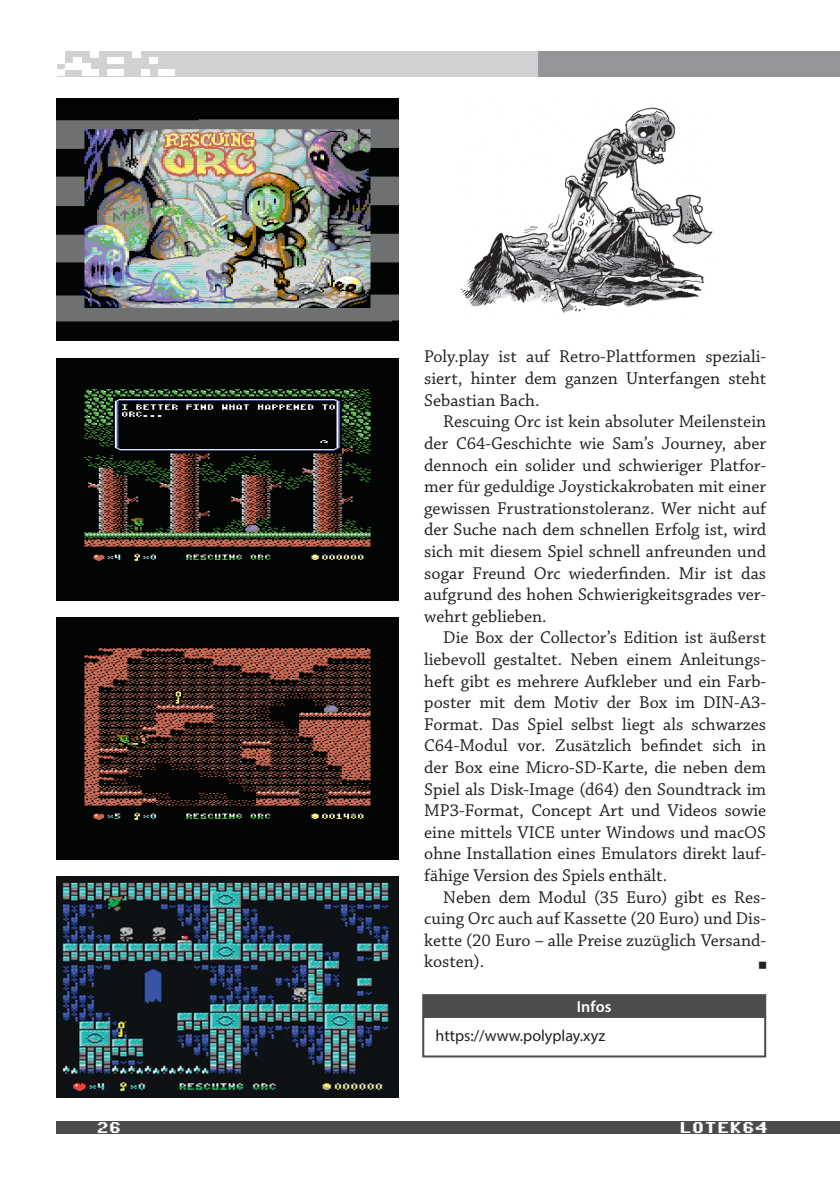
<style>
.page{position:relative;width:840px;height:1191px;background:#fff}
.page>*{position:absolute;margin:0;border:0;box-sizing:border-box;transform-origin:0 0}
.t1{font:18px/21.6px "Chaparral Pro";color:#231f20;text-align:justify}
.t2{font:18px "Commodore 64";color:#231f20}
.t3{font:16px "Myriad Pro";color:#231f20}
.t4{font:16px "Commodore 64";color:#fff}
.t5{font:600 16px "Myriad Pro";letter-spacing:.01em;color:#fff}
</style>
<div class="page">
<div style="left:422px;top:1015px;width:343px;height:42px;border:2px solid #4b4c4d"></div>
<div style="left:423px;top:995px;width:341px;height:21px;background:#4b4c4d"></div>
<div style="left:422px;top:994px;width:343px;height:23px;border:2px solid #4b4c4d"></div>
<img style="left:57px;top:876px;width:341px;height:221px">
<img style="left:57px;top:617px;width:341px;height:242px">
<img style="left:57px;top:358px;width:341px;height:242px">
<img style="left:57px;top:99px;width:341px;height:242px">
<img style="left:460px;top:107px;width:253px;height:206px">
<div style="left:57px;top:1121px;width:782px;height:13px;background:#4b4c4d"></div>
<div style="left:57px;top:51px;width:481px;height:25px;background:#d1d2d4"></div>
<div style="left:538px;top:51px;width:301px;height:25px;background:#939598"></div>
<div style="left:149px;top:57px;width:9px;height:7px;background:#fff"></div>
<div style="left:65px;top:64px;width:9px;height:6px;background:#fff"></div>
<div style="left:74px;top:57px;width:8px;height:7px;background:#fff"></div>
<div style="left:57px;top:51px;width:8px;height:6px;background:#fff"></div>
<div style="left:132px;top:51px;width:9px;height:6px;background:#fff"></div>
<div style="left:90px;top:51px;width:9px;height:6px;background:#fff"></div>
<div style="left:107px;top:57px;width:9px;height:7px;background:#fff"></div>
<div style="left:116px;top:57px;width:8px;height:7px;background:#fff"></div>
<div style="left:57px;top:57px;width:8px;height:7px;background:#fff"></div>
<div style="left:74px;top:64px;width:8px;height:6px;background:#fff"></div>
<div style="left:82px;top:64px;width:8px;height:6px;background:#fff"></div>
<div style="left:82px;top:70px;width:8px;height:6px;background:#fff"></div>
<div style="left:90px;top:70px;width:9px;height:6px;background:#fff"></div>
<div style="left:107px;top:70px;width:9px;height:6px;background:#fff"></div>
<div style="left:116px;top:70px;width:8px;height:6px;background:#fff"></div>
<div style="left:141px;top:70px;width:8px;height:6px;background:#fff"></div>
<div style="left:158px;top:70px;width:8px;height:6px;background:#fff"></div>
<div style="left:166px;top:70px;width:8px;height:6px;background:#fff"></div>
<div style="left:57px;top:70px;width:8px;height:6px;background:#fff"></div>
<p class="t1" style="left:424px;top:347px;width:343px">Poly.play ist auf Retro-Plattformen speziali&shy;siert, hinter dem ganzen Unterfangen steht Sebastian Bach.</p>
<p class="t1" style="left:424px;top:411px;width:343px;text-indent:19px">Rescuing Orc ist kein absoluter Meilenstein der C64-Geschichte wie Sam’s Journey, aber dennoch ein solider und schwieriger Platfor&shy;mer für geduldige Joystickakrobaten mit einer gewissen Frustrationstoleranz. Wer nicht auf der Suche nach dem schnellen Erfolg ist, wird sich mit diesem Spiel schnell anfreunden und sogar Freund Orc wiederfinden. Mir ist das aufgrund des hohen Schwierigkeitsgrades ver&shy;wehrt geblieben.</p>
<p class="t1" style="left:424px;top:627px;width:343px;text-indent:19px">Die Box der Collector’s Edition ist äußerst liebevoll gestaltet. Neben einem Anleitungs&shy;heft gibt es mehrere Aufkleber und ein Farb&shy;poster mit dem Motiv der Box im DIN-A3- Format. Das Spiel selbst liegt als schwarzes C64-Modul vor. Zusätzlich befindet sich in der Box eine Micro-SD-Karte, die neben dem Spiel als Disk-Image (d64) den Soundtrack im MP3-Format, Concept Art und Videos sowie eine mittels VICE unter Windows und macOS ohne Installation eines Emulators direkt lauf&shy;fähige Version des Spiels enthält.</p>
<p class="t1" style="left:424px;top:887px;width:343px;text-indent:19px">Neben dem Modul (35 Euro) gibt es Res&shy;cuing Orc auch auf Kassette (20 Euro) und Dis&shy;kette (20 Euro – alle Preise zuzüglich Versand&shy;kosten).</p>
<p class="t2" style="left:751px;top:953px;width:16px">¬</p>
<p class="t5" style="left:576px;top:996px;width:36px">Infos</p>
<p class="t3" style="left:435px;top:1025px;width:171px">https://www.polyplay.xyz</p>
<p class="t4" style="left:96px;top:1121px;width:26px">26</p>
<p class="t4" style="left:679px;top:1120px;width:89px">LOTEK64</p>
</div>
